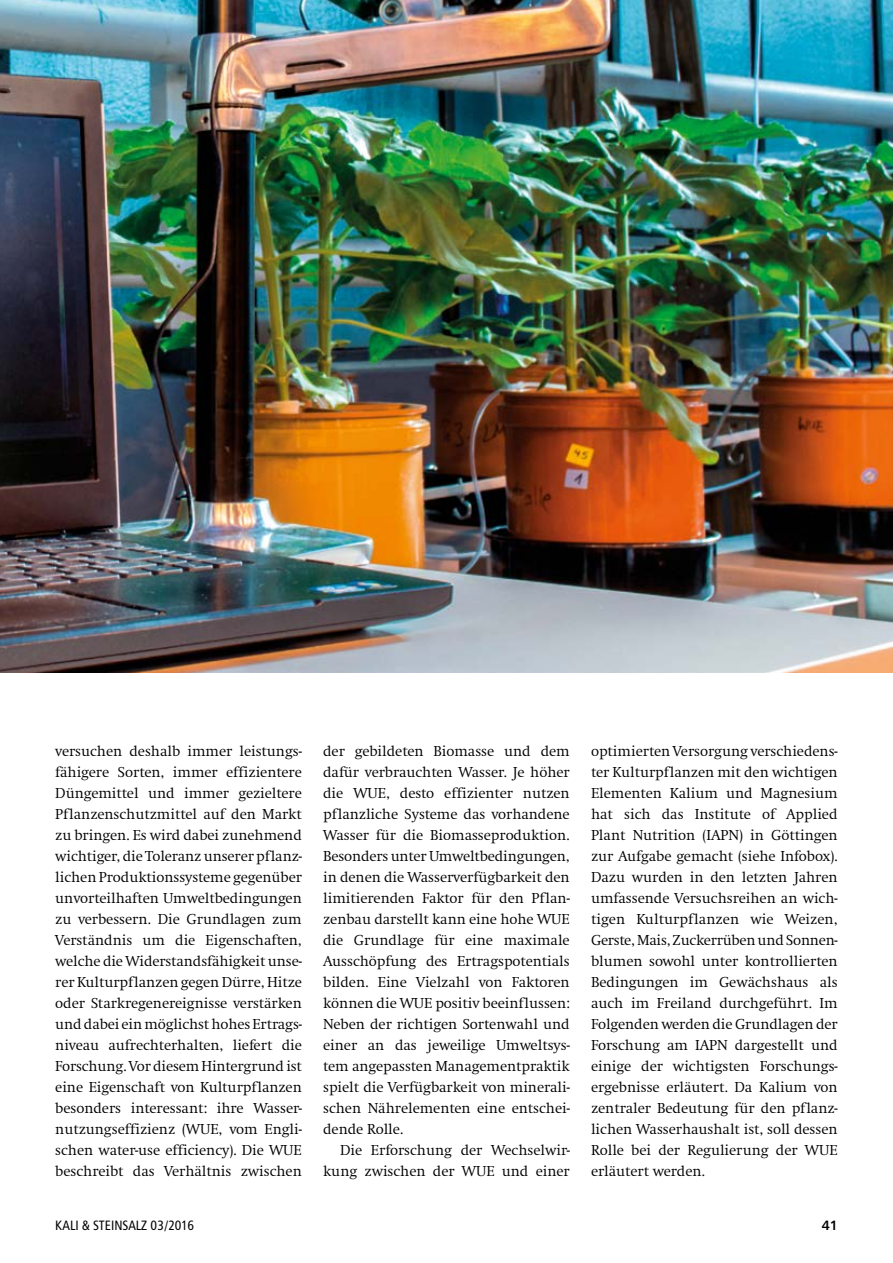
<style>
.page{position:relative;width:893px;height:1263px;background:#fff}
.page>*{position:absolute;margin:0;border:0;box-sizing:border-box;transform-origin:0 0}
.t1{font:300 15px/21px "Swift EF";letter-spacing:-.005em;color:#000;text-align:justify}
.t2{font:13.5px "Humanist 777 BT Roman Condensed B";color:#000}
.t3{font:13.5px "Humanist 777 BT Bold B";color:#000}
</style>
<div class="page">
<img style="left:0;top:0;width:893px;height:672px">
<p class="t1" style="left:55px;top:741px;width:248px">versuchen deshalb immer leistungs&shy;fähigere Sorten, immer effizientere Düngemittel und immer gezieltere Pflanzenschutzmittel auf den Markt zu bringen. Es wird dabei zunehmend wichtiger, die Toleranz unserer pflanz&shy;lichen Produktionssysteme gegenüber unvorteilhaften Umweltbedingungen zu verbessern. Die Grundlagen zum Verständnis um die Eigenschaften, welche die Widerstandsfähigkeit unse&shy;rer Kulturpflanzen gegen Dürre, Hitze oder Starkregenereignisse verstärken und dabei ein möglichst hohes Ertrags&shy;niveau aufrechterhalten, liefert die Forschung. Vor diesem Hintergrund ist eine Eigenschaft von Kulturpflanzen besonders interessant: ihre Wasser&shy;nutzungseffizienz (WUE, vom Engli&shy;schen water-use efficiency). Die WUE beschreibt das Verhältnis zwischen</p>
<p class="t1" style="left:323px;top:741px;width:248px">der gebildeten Biomasse und dem dafür verbrauchten Wasser. Je höher die WUE, desto effizienter nutzen pflanzliche Systeme das vorhandene Wasser für die Biomasseproduktion.<br>Besonders unter Umweltbedingungen, in denen die Wasserverfügbarkeit den limitierenden Faktor für den Pflan&shy;zenbau darstellt kann eine hohe WUE die Grundlage für eine maximale Ausschöpfung des Ertragspotentials bilden. Eine Vielzahl von Faktoren können die WUE positiv beeinflussen:<br>Neben der richtigen Sortenwahl und einer an das jeweilige Umweltsys&shy;tem angepassten Managementpraktik spielt die Verfügbarkeit von minerali&shy;schen Nährelementen eine entschei&shy;dende Rolle.</p>
<p class="t1" style="left:323px;top:1140px;width:248px;text-align:right">Die Erforschung der Wechselwir&shy;kung zwischen der WUE und einer</p>
<p class="t1" style="left:591px;top:741px;width:248px">optimierten Versorgung verschiedens&shy;ter Kulturpflanzen mit den wichtigen Elementen Kalium und Magnesium hat sich das Institute of Applied Plant Nutrition (IAPN) in Göttingen zur Aufgabe gemacht (siehe Infobox).<br>Dazu wurden in den letzten Jahren umfassende Versuchsreihen an wich&shy;tigen Kulturpflanzen wie Weizen, Gerste, Mais, Zuckerrüben und Sonnen&shy;blumen sowohl unter kontrollierten Bedingungen im Gewächshaus als auch im Freiland durchgeführt. Im Folgenden werden die Grundlagen der Forschung am IAPN dargestellt und einige der wichtigsten Forschungs&shy;ergebnisse erläutert. Da Kalium von zentraler Bedeutung für den pflanz&shy;lichen Wasserhaushalt ist, soll dessen Rolle bei der Regulierung der WUE erläutert werden.</p>
<p class="t2" style="left:55px;top:1216px;width:140px">KALI &amp; STEINSALZ 03/2016</p>
<p class="t3" style="left:822px;top:1216px;width:18px">41</p>
</div>
